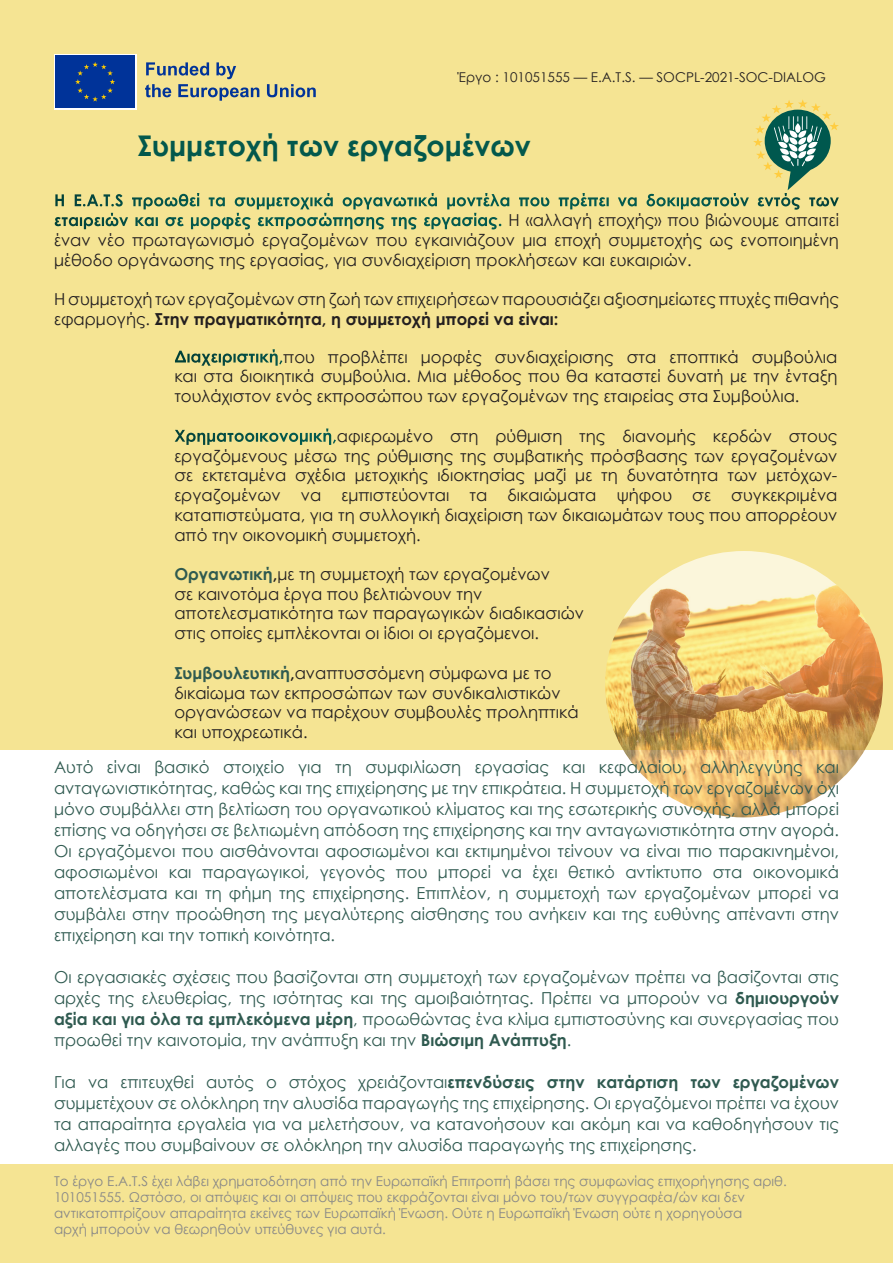
<style>
.page{position:relative;width:893px;height:1263px;background:#f5e493}
.page>*{position:absolute;margin:0;border:0;box-sizing:border-box;transform-origin:0 0}
.t1{font:700 28.5px "Century Gothic";color:#03584c}
.t2{font:16.5px/19.8px "Century Gothic";color:#231f20;text-align:justify}
.t3{font:16.5px/21px "Century Gothic";color:#2f5a50;text-align:justify}
.t4{font:13.5px/16.2px "Century Gothic";color:#878787}
.t5{font:13.5px "Century Gothic";color:#231f20}
.s1{font-weight:700;color:#fff}
.s2{font-weight:700}
.s3{font-weight:700;color:#2f5a50}
</style>
<div class="page">
<div style="left:54px;top:54px;width:82px;height:56px;background:linear-gradient(to right,#fff,#fff)"></div>
<div style="left:56px;top:56px;width:79px;height:52px;background:#039"></div>
<svg style="left:75px;top:62px;width:40px;height:40px"></svg>
<svg style="left:145px;top:62px;width:114px;height:39px"></svg>
<svg style="left:267px;top:84px;width:49px;height:13px"></svg>
<svg style="left:753px;top:99px;width:86px;height:91px"></svg>
<div style="left:0;top:750px;width:893px;height:413px;background:#fff"></div>
<img style="left:605px;top:551px;width:278px;height:266px">
<p class="t5" style="left:458px;top:68px;width:369px">Έργο : 101051555 — E.A.T.S. — SOCPL-2021-SOC-DIALOG</p>
<p class="t1" style="left:138px;top:124px;width:394px">Συμμετοχή των εργαζομένων</p>
<p class="t2" style="left:54px;top:190px;width:786px"><span class="s1">Η E.A.T.S προωθεί τα συμμετοχικά οργανωτικά μοντέλα που πρέπει να δοκιμαστούν εντός των εταιρειών και σε μορφές εκπροσώπησης της εργασίας.</span> Η «αλλαγή εποχής» που βιώνουμε απαιτεί έναν νέο πρωταγωνισμό εργαζομένων που εγκαινιάζουν μια εποχή συμμετοχής ως ενοποιημένη μέθοδο οργάνωσης της εργασίας, για συνδιαχείριση προκλήσεων και ευκαιριών.</p>
<p class="t2" style="left:54px;top:289px;width:786px">Η συμμετοχή των εργαζομένων στη ζωή των επιχειρήσεων παρουσιάζει αξιοσημείωτες πτυχές πιθανής εφαρμογής. <span class="s2">Στην πραγματικότητα, η συμμετοχή μπορεί να είναι:</span></p>
<p class="t2" style="left:174px;top:346px;width:665px"><span class="s1">Διαχειριστική,</span>που προβλέπει μορφές συνδιαχείρισης στα εποπτικά συμβούλια και στα διοικητικά συμβούλια. Μια μέθοδος που θα καταστεί δυνατή με την ένταξη τουλάχιστον ενός εκπροσώπου των εργαζομένων της εταιρείας στα Συμβούλια.</p>
<p class="t2" style="left:174px;top:426px;width:665px"><span class="s1">Χρηματοοικονομική,</span>αφιερωμένο στη ρύθμιση της διανομής κερδών στους εργαζόμενους μέσω της ρύθμισης της συμβατικής πρόσβασης των εργαζομένων σε εκτεταμένα σχέδια μετοχικής ιδιοκτησίας μαζί με τη δυνατότητα των μετόχων&shy;εργαζομένων να εμπιστεύονται τα δικαιώματα ψήφου σε συγκεκριμένα καταπιστεύματα, για τη συλλογική διαχείριση των δικαιωμάτων τους που απορρέουν από την οικονομική συμμετοχή.</p>
<p class="t2" style="left:174px;top:564px;width:411px;text-align:left"><span class="s3">Οργανωτική</span><span class="s2">,</span>με τη συμμετοχή των εργαζομένων<br>σε καινοτόμα έργα που βελτιώνουν την αποτελεσματικότητα των παραγωγικών διαδικασιών στις οποίες εμπλέκονται οι ίδιοι οι εργαζόμενοι.</p>
<p class="t2" style="left:174px;top:663px;width:406px;text-align:left"><span class="s3">Συμβουλευτική</span><span class="s2">,</span>αναπτυσσόμενη σύμφωνα με το δικαίωμα των εκπροσώπων των συνδικαλιστικών οργανώσεων να παρέχουν συμβουλές προληπτικά</p>
<p class="t2" style="left:174px;top:722px;width:135px">και υποχρεωτικά.</p>
<p class="t3" style="left:54px;top:756px;width:786px">Αυτό είναι βασικό στοιχείο για τη συμφιλίωση εργασίας και κεφαλαίου, αλληλεγγύης και ανταγωνιστικότητας, καθώς και της επιχείρησης με την επικράτεια. Η συμμετοχή των εργαζομένων όχι μόνο συμβάλλει στη βελτίωση του οργανωτικού κλίματος και της εσωτερικής συνοχής, αλλά μπορεί επίσης να οδηγήσει σε βελτιωμένη απόδοση της επιχείρησης και την ανταγωνιστικότητα στην αγορά.<br>Οι εργαζόμενοι που αισθάνονται αφοσιωμένοι και εκτιμημένοι τείνουν να είναι πιο παρακινημένοι, αφοσιωμένοι και παραγωγικοί, γεγονός που μπορεί να έχει θετικό αντίκτυπο στα οικονομικά αποτελέσματα και τη φήμη της επιχείρησης. Επιπλέον, η συμμετοχή των εργαζομένων μπορεί να συμβάλει στην προώθηση της μεγαλύτερης αίσθησης του ανήκειν και της ευθύνης απέναντι στην επιχείρηση και την τοπική κοινότητα.</p>
<p class="t3" style="left:54px;top:966px;width:786px">Οι εργασιακές σχέσεις που βασίζονται στη συμμετοχή των εργαζομένων πρέπει να βασίζονται στις αρχές της ελευθερίας, της ισότητας και της αμοιβαιότητας. Πρέπει να μπορούν να <span class="s2">δημιουργούν αξία και για όλα τα εμπλεκόμενα μέρη</span>, προωθώντας ένα κλίμα εμπιστοσύνης και συνεργασίας που προωθεί την καινοτομία, την ανάπτυξη και την <span class="s2">Βιώσιμη Ανάπτυξη</span>.</p>
<p class="t3" style="left:54px;top:1071px;width:786px">Για να επιτευχθεί αυτός ο στόχος χρειάζονται<span class="s2">επενδύσεις στην κατάρτιση των εργαζομένων </span>συμμετέχουν σε ολόκληρη την αλυσίδα παραγωγής της επιχείρησης. Οι εργαζόμενοι πρέπει να έχουν τα απαραίτητα εργαλεία για να μελετήσουν, να κατανοήσουν και ακόμη και να καθοδηγήσουν τις αλλαγές που συμβαίνουν σε ολόκληρη την αλυσίδα παραγωγής της επιχείρησης.</p>
<p class="t4" style="left:54px;top:1172px;width:734px">Το έργο E.A.T.S έχει λάβει χρηματοδότηση από την Ευρωπαϊκή Επιτροπή βάσει της συμφωνίας επιχορήγησης αριθ.<br>101051555. Ωστόσο, οι απόψεις και οι απόψεις που εκφράζονται είναι μόνο του/των συγγραφέα/ών και δεν</p>
<p class="t4" style="left:54px;top:1205px;width:690px">αντικατοπτρίζουν απαραίτητα εκείνες των Ευρωπαϊκή Ένωση. Ούτε η Ευρωπαϊκή Ένωση ούτε η χορηγούσα</p>
<p class="t4" style="left:54px;top:1221px;width:333px">αρχή μπορούν να θεωρηθούν υπεύθυνες για αυτά.</p>
</div>
